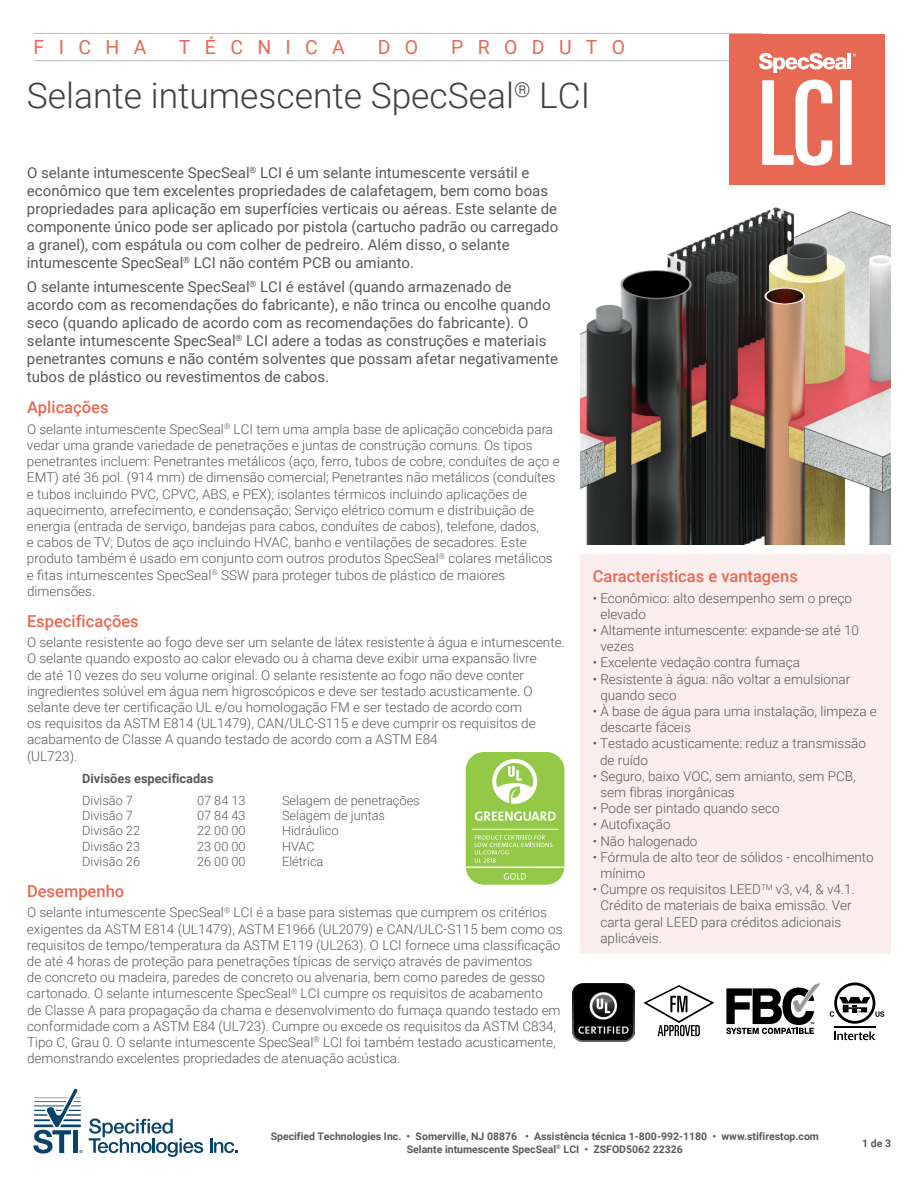
<style>
.page{position:relative;width:918px;height:1188px;background:#fff}
.page>*{position:absolute;margin:0;border:0;box-sizing:border-box;transform-origin:0 0}
.t1{font:300 35.4px "Roboto";color:#414042}
.t2{font:19.5px "Roboto";letter-spacing:.735em;color:#e86953}
.t3{font:500 16.5px "Roboto";color:#e86953}
.t4{font:15px/18px "Roboto";color:#58595b}
.t5{font:300 13.5px/16.2px "Roboto";color:#58595b}
.t6{font:300 12.75px "Roboto";color:#58595b}
.t7{font:700 12.75px "Roboto";color:#58595b}
.t8{font:700 10.5px/12.6px "Roboto";color:#58595b;text-align:center}
</style>
<div class="page">
<hr style="left:33px;top:33px;width:730px;height:1px;background:#bcbec0">
<hr style="left:33px;top:60px;width:730px;height:1px;background:#bcbec0">
<div style="left:729px;top:34px;width:156px;height:155px;background:#e86953"></div>
<svg style="left:759px;top:53px;width:88px;height:20px"></svg>
<hr style="left:848px;top:53px;width:3px;height:16px;background:#fff">
<svg style="left:762px;top:80px;width:90px;height:86px"></svg>
<svg style="left:33px;top:1088px;width:50px;height:65px"></svg>
<div style="left:73px;top:1130px;width:5px;height:23px;background:#0a436a"></div>
<svg style="left:89px;top:1119px;width:114px;height:38px"></svg>
<svg style="left:210px;top:1138px;width:28px;height:15px"></svg>
<div style="left:580px;top:554px;width:311px;height:400px;background:#f9eded"></div>
<img style="left:580px;top:186px;width:311px;height:358px">
<div style="left:466px;top:752px;width:98px;height:133px;background:#94c947;border-radius:18px"></div>
<hr style="left:466px;top:867px;width:99px;height:1px;background:#fff">
<svg style="left:504px;top:873px;width:22px;height:7px"></svg>
<svg style="left:492px;top:759px;width:45px;height:45px"></svg>
<hr style="left:472px;top:829px;width:86px;height:1px;background:#fff">
<svg style="left:475px;top:811px;width:81px;height:10px"></svg>
<svg style="left:475px;top:835px;width:78px;height:28px"></svg>
<svg style="left:834px;top:1031px;width:41px;height:9px"></svg>
<hr style="left:834px;top:1027px;width:41px;height:1px;background:#000">
<svg style="left:830px;top:983px;width:54px;height:41px"></svg>
<svg style="left:643px;top:985px;width:71px;height:51px"></svg>
<svg style="left:726px;top:983px;width:95px;height:51px"></svg>
<img style="left:572px;top:983px;width:62px;height:58px">
<h2 class="t2" style="left:34px;top:33px;width:114px">FICHA</h2>
<h2 class="t2" style="left:179px;top:33px;width:168px">TÉCNICA</h2>
<h2 class="t2" style="left:378px;top:33px;width:42px">D O</h2>
<h2 class="t2" style="left:451px;top:33px;width:175px">PRODUTO</h2>
<h1 class="t1" style="left:27px;top:71px;width:565px">Selante intumescente SpecSeal<sup>®</sup> LCI</h1>
<p class="t4" style="left:27px;top:163px;width:533px">O selante intumescente SpecSeal<sup>®</sup> LCI é um selante intumescente versátil e econômico que tem excelentes propriedades de calafetagem, bem como boas propriedades para aplicação em superfícies verticais ou aéreas. Este selante de componente único pode ser aplicado por pistola (cartucho padrão ou carregado a granel), com espátula ou com colher de pedreiro. Além disso, o selante intumescente SpecSeal<sup>®</sup> LCI não contém PCB ou amianto.</p>
<p class="t4" style="left:27px;top:278px;width:532px">O selante intumescente SpecSeal<sup>®</sup> LCI é estável (quando armazenado de acordo com as recomendações do fabricante), e não trinca ou encolhe quando seco (quando aplicado de acordo com as recomendações do fabricante). O selante intumescente SpecSeal<sup>®</sup> LCI adere a todas as construções e materiais penetrantes comuns e não contém solventes que possam afetar negativamente tubos de plástico ou revestimentos de cabos.</p>
<p class="t3" style="left:27px;top:396px;width:83px">Aplicações</p>
<p class="t5" style="left:27px;top:420px;width:534px">O selante intumescente SpecSeal<sup>®</sup> LCI tem uma ampla base de aplicação concebida para vedar uma grande variedade de penetrações e juntas de construção comuns. Os tipos penetrantes incluem: Penetrantes metálicos (aço, ferro, tubos de cobre, conduítes de aço e EMT) até 36 pol. (914 mm) de dimensão comercial; Penetrantes não metálicos (conduítes e tubos incluindo PVC, CPVC, ABS, e PEX); isolantes térmicos incluindo aplicações de aquecimento, arrefecimento, e condensação; Serviço elétrico comum e distribuição de energia (entrada de serviço, bandejas para cabos, conduítes de cabos), telefone, dados,<br>e cabos de TV; Dutos de aço incluindo HVAC, banho e ventilações de secadores. Este produto também é usado em conjunto com outros produtos SpecSeal<sup>®</sup> colares metálicos e fitas intumescentes SpecSeal<sup>®</sup> SSW para proteger tubos de plástico de maiores dimensões.</p>
<p class="t3" style="left:27px;top:609px;width:113px">Especificações</p>
<p class="t5" style="left:27px;top:634px;width:539px">O selante resistente ao fogo deve ser um selante de látex resistente à água e intumescente.<br>O selante quando exposto ao calor elevado ou à chama deve exibir uma expansão livre<br>de até 10 vezes do seu volume original. O selante resistente ao fogo não deve conter ingredientes solúvel em água nem higroscópicos e deve ser testado acusticamente. O selante deve ter certificação UL e/ou homologação FM e ser testado de acordo com<br>os requisitos da ASTM E814 (UL1479), CAN/ULC-S115 e deve cumprir os requisitos de acabamento de Classe A quando testado de acordo com a ASTM E84<br>(UL723).</p>
<p class="t7" style="left:82px;top:769px;width:133px">Divisões especificadas</p>
<p class="t6" style="left:82px;top:791px;width:52px">Divisão 7</p>
<p class="t6" style="left:197px;top:791px;width:50px">07 84 13</p>
<p class="t6" style="left:282px;top:791px;width:139px">Selagem de penetrações</p>
<p class="t6" style="left:82px;top:807px;width:52px">Divisão 7</p>
<p class="t6" style="left:197px;top:807px;width:50px">07 84 43</p>
<p class="t6" style="left:282px;top:807px;width:104px">Selagem de juntas</p>
<p class="t6" style="left:82px;top:822px;width:59px">Divisão 22</p>
<p class="t6" style="left:197px;top:822px;width:50px">22 00 00</p>
<p class="t6" style="left:282px;top:822px;width:58px">Hidráulico</p>
<p class="t6" style="left:82px;top:837px;width:59px">Divisão 23</p>
<p class="t6" style="left:197px;top:837px;width:50px">23 00 00</p>
<p class="t6" style="left:282px;top:837px;width:34px">HVAC</p>
<p class="t6" style="left:82px;top:852px;width:59px">Divisão 26</p>
<p class="t6" style="left:197px;top:852px;width:50px">26 00 00</p>
<p class="t6" style="left:282px;top:852px;width:43px">Elétrica</p>
<p class="t3" style="left:27px;top:879px;width:99px">Desempenho</p>
<p class="t5" style="left:27px;top:904px;width:537px">O selante intumescente SpecSeal<sup>®</sup> LCI é a base para sistemas que cumprem os critérios exigentes da ASTM E814 (UL1479), ASTM E1966 (UL2079) e CAN/ULC-S115 bem como os requisitos de tempo/temperatura da ASTM E119 (UL263). O LCI fornece uma classificação de até 4 horas de proteção para penetrações típicas de serviço através de pavimentos<br>de concreto ou madeira, paredes de concreto ou alvenaria, bem como paredes de gesso cartonado. O selante intumescente SpecSeal<sup>®</sup> LCI cumpre os requisitos de acabamento<br>de Classe A para propagação da chama e desenvolvimento do fumaça quando testado em conformidade com a ASTM E84 (UL723). Cumpre ou excede os requisitos da ASTM C834, Tipo C, Grau 0. O selante intumescente SpecSeal<sup>®</sup> LCI foi também testado acusticamente, demonstrando excelentes propriedades de atenuação acústica.</p>
<p class="t3" style="left:593px;top:565px;width:207px">Características e vantagens</p>
<p class="t5" style="left:600px;top:589px;width:253px;text-indent:-8px">• Econômico: alto desempenho sem o preço elevado</p>
<p class="t5" style="left:600px;top:622px;width:260px;text-indent:-8px">• Altamente intumescente: expande-se até 10 vezes</p>
<p class="t5" style="left:593px;top:654px;width:209px">• Excelente vedação contra fumaça</p>
<p class="t5" style="left:600px;top:670px;width:251px;text-indent:-8px">• Resistente à água: não voltar a emulsionar quando seco</p>
<p class="t5" style="left:600px;top:703px;width:278px;text-indent:-8px">• À base de água para uma instalação, limpeza e descarte fáceis</p>
<p class="t5" style="left:600px;top:735px;width:267px;text-indent:-7px">• Testado acusticamente: reduz a transmissão de ruído</p>
<p class="t5" style="left:600px;top:767px;width:257px;text-indent:-8px">• Seguro, baixo VOC, sem amianto, sem PCB, sem fibras inorgânicas</p>
<p class="t5" style="left:593px;top:800px;width:188px">• Pode ser pintado quando seco</p>
<p class="t5" style="left:593px;top:816px;width:79px">• Autofixação</p>
<p class="t5" style="left:593px;top:832px;width:106px">• Não halogenado</p>
<p class="t5" style="left:600px;top:848px;width:275px;text-indent:-8px">• Fórmula de alto teor de sólidos - encolhimento mínimo</p>
<p class="t5" style="left:600px;top:881px;width:256px;text-indent:-8px">• Cumpre os requisitos LEED<sup>TM</sup> v3, v4, &amp; v4.1.<br>Crédito de materiais de baixa emissão. Ver carta geral LEED para créditos adicionais aplicáveis.</p>
<p class="t8" style="left:271px;top:1130px;width:550px">Specified Technologies Inc. • Somerville, NJ 08876 • Assistência técnica 1-800-992-1180 • www.stifirestop.com<br>Selante intumescente SpecSeal<sup>®</sup> LCI • ZSFOD5062 22326</p>
<p class="t8" style="left:862px;top:1136px;width:30px">1 de 3</p>
</div>
